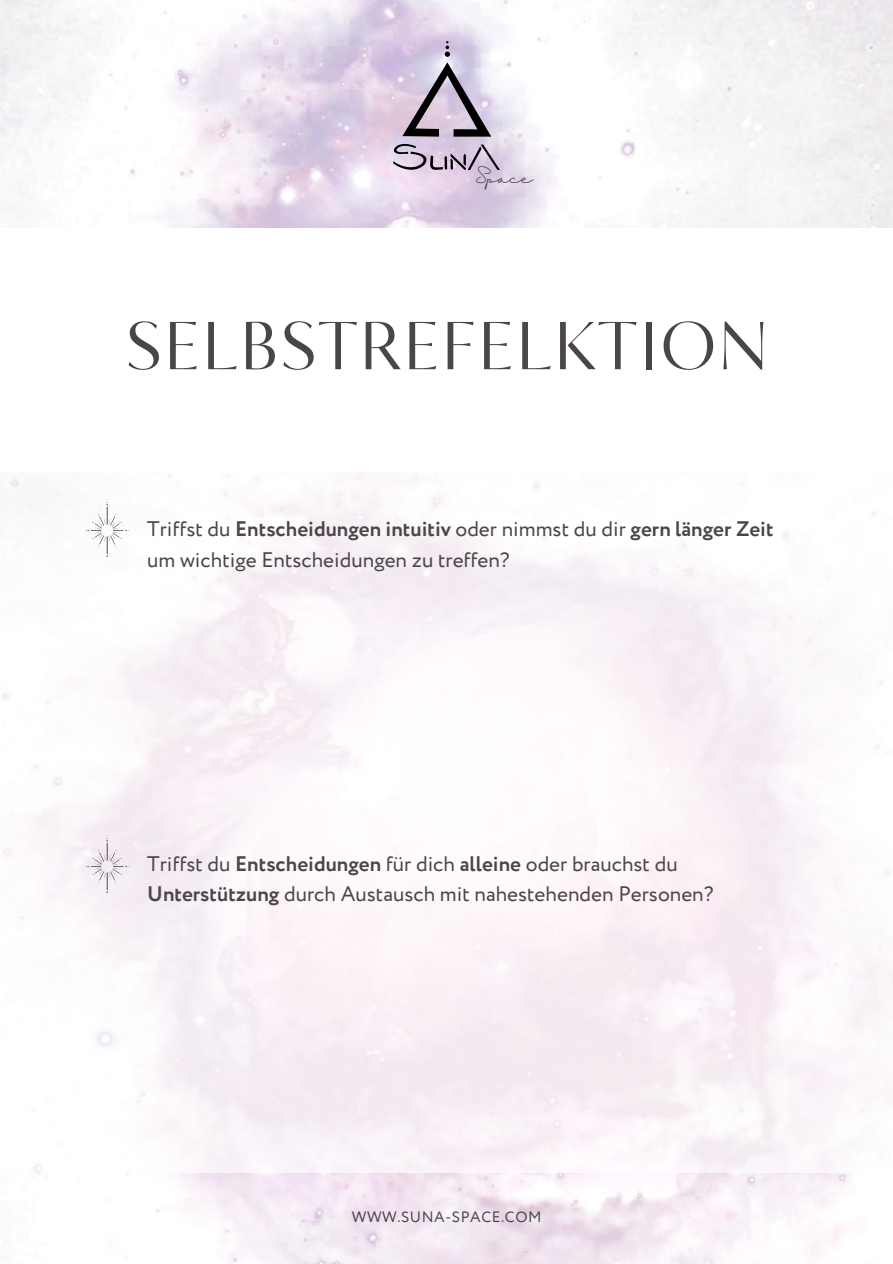
<style>
.page{position:relative;width:893px;height:1264px;background:#fff}
.page>*{position:absolute;margin:0;border:0;box-sizing:border-box;transform-origin:0 0}
.t1{font:67.5px "Circe Contrast";letter-spacing:.04em;color:#4a4549}
.t2{font:21px/30.3px "Circe";color:#4a4549}
.t3{font:15px "Circe";letter-spacing:.04em;color:#4a4549}
.t4{font:14.25px "Halimun";color:#4a4549}
.s1{font-weight:700}
</style>
<div class="page">
<img style="left:0;top:0;width:892px;height:1263px">
<div style="left:0;top:471px;width:892px;height:701px;background:#fbf6fa"></div>
<div style="left:0;top:228px;width:892px;height:243px;background:#fff"></div>
<img style="left:393px;top:42px;width:106px;height:128px">
<img style="left:85px;top:499px;width:44px;height:58px">
<img style="left:75px;top:835px;width:72px;height:58px">
<p class="t4" style="left:475px;top:170px;width:59px">Space</p>
<p class="t1" style="left:126px;top:307px;width:643px">SELBSTREFELKTION</p>
<p class="t2" style="left:147px;top:515px;width:628px">Triffst du <span class="s1">Entscheidungen intuitiv</span> oder nimmst du dir <span class="s1">gern länger Zeit </span>um wichtige Entscheidungen zu treffen?</p>
<h1 class="t2" style="left:147px;top:849px;width:568px">Triffst du <span class="s1">Entscheidungen</span> für dich <span class="s1">alleine</span> oder brauchst du<br><span class="s1">Unterstützung</span> durch Austausch mit nahestehenden Personen?</h1>
<p class="t3" style="left:352px;top:1206px;width:191px">WWW.SUNA-SPACE.COM</p>
</div>
